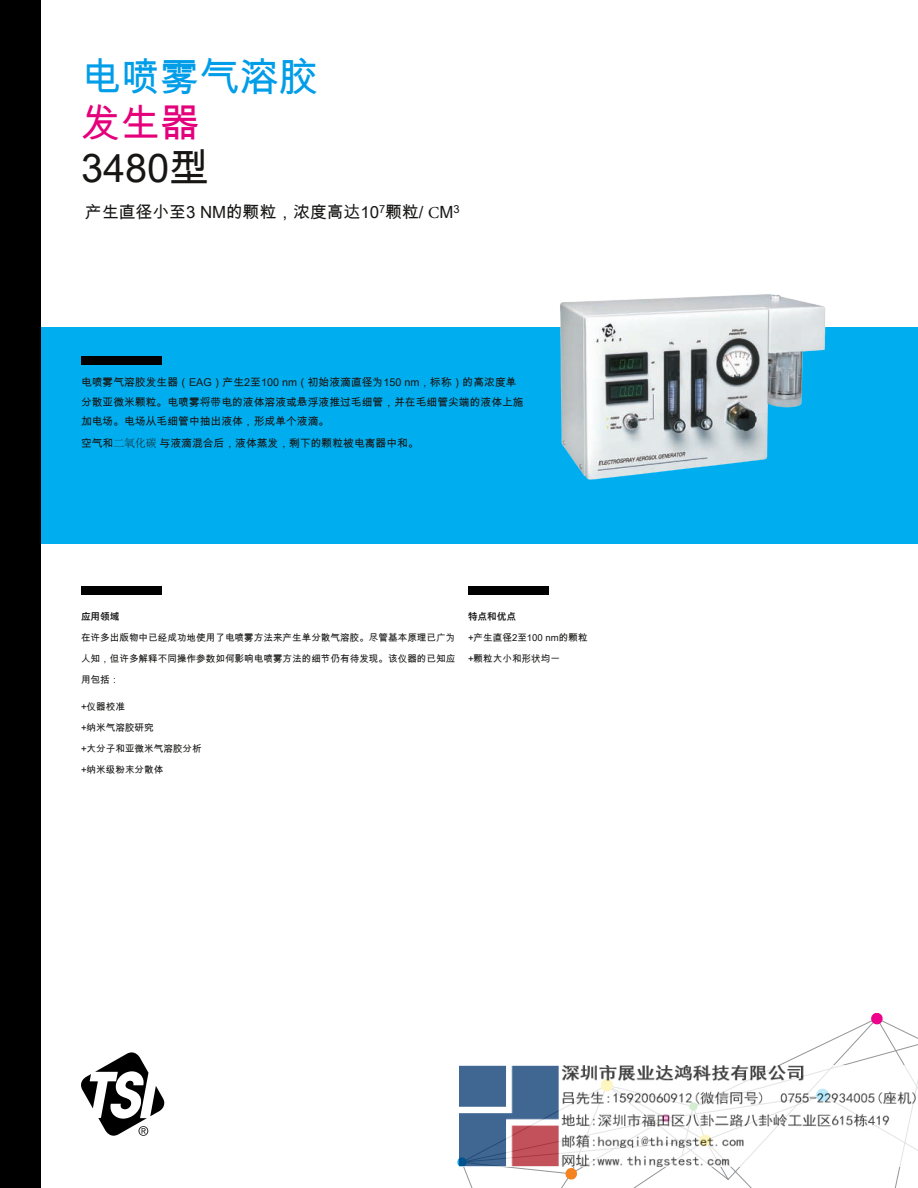
<style>
.page{position:relative;width:918px;height:1188px;background:#fff}
.page>*{position:absolute;margin:0;border:0;box-sizing:border-box;transform-origin:0 0}
.t1{font:39.6px "Arial Unicode MS";color:#009de8}
.t2{font:39.6px "Arial Unicode MS";color:#171615}
.t3{font:39.6px "Arial Unicode MS";color:#e5007b}
.t4{font:16.8px "Arial Unicode MS";color:#171615}
.t5{font:10.8px/19.5px "Arial Unicode MS";color:#171615}
.t6{font:9.6px/21px "Arial Unicode MS";color:#171615}
.t7{font:700 9.6px "Arial Unicode MS";color:#171615}
.s1{font-family:"Minion Pro"}
.s2{font-family:"Adobe Song Std";font-weight:300}
</style>
<div class="page">
<div style="left:0;top:327px;width:918px;height:217px;background:#00aeef"></div>
<svg style="left:81px;top:1052px;width:84px;height:84px"></svg>
<img style="left:560px;top:294px;width:266px;height:186px">
<div style="left:81px;top:357px;width:81px;height:8px;background:#000"></div>
<div style="left:81px;top:586px;width:81px;height:8px;background:#000"></div>
<div style="left:468px;top:586px;width:81px;height:8px;background:#000"></div>
<svg style="left:461px;top:1021px;width:457px;height:167px"></svg>
<svg style="left:457px;top:1158px;width:10px;height:10px"></svg>
<svg style="left:565px;top:1167px;width:13px;height:13px"></svg>
<svg style="left:870px;top:1013px;width:13px;height:12px"></svg>
<div style="left:0;top:0;width:40px;height:1188px;background:#000"></div>
<img style="left:459px;top:1066px;width:459px;height:101px">
<h1 class="t1" style="left:81px;top:49px;width:239px">电喷雾气溶胶</h1>
<h1 class="t3" style="left:81px;top:94px;width:120px">发生器</h1>
<h1 class="t2" style="left:81px;top:140px;width:129px">3480型</h1>
<h2 class="t4" style="left:85px;top:200px;width:376px">产生直径小至3 NM的颗粒，浓度高达10<sup>7</sup>颗粒/ <span class="s1">C</span>M<sup>3</sup></h2>
<p class="t5" style="left:81px;top:372px;width:444px">电喷雾气溶胶发生器（EAG）产生2至100 nm（初始液滴直径为150 nm，标称）的高浓度单分散亚微米颗粒。电喷雾将带电的液体溶液或悬浮液推过毛细管，并在毛细管尖端的液体上施加电场。电场从毛细管中抽出液体，形成单个液滴。</p>
<p class="t5" style="left:81px;top:433px;width:339px">空气和<span class="s2">二氧化碳</span> 与液滴混合后，液体蒸发，剩下的颗粒被电离器中和。</p>
<p class="t7" style="left:81px;top:610px;width:40px">应用领域</p>
<p class="t6" style="left:81px;top:627px;width:376px;text-align:justify">在许多出版物中已经成功地使用了电喷雾方法来产生单分散气溶胶。尽管基本原理已广为人知，但许多解释不同操作参数如何影响电喷雾方法的细节仍有待发现。该仪器的已知应用包括：</p>
<p class="t6" style="left:81px;top:696px;width:122px">+仪器校准<br>+纳米气溶胶研究<br>+大分子和亚微米气溶胶分析+纳米级粉末分散体</p>
<p class="t7" style="left:468px;top:610px;width:49px">特点和优点</p>
<p class="t6" style="left:468px;top:627px;width:121px">+产生直径2至100 nm的颗粒+颗粒大小和形状均一</p>
</div>
